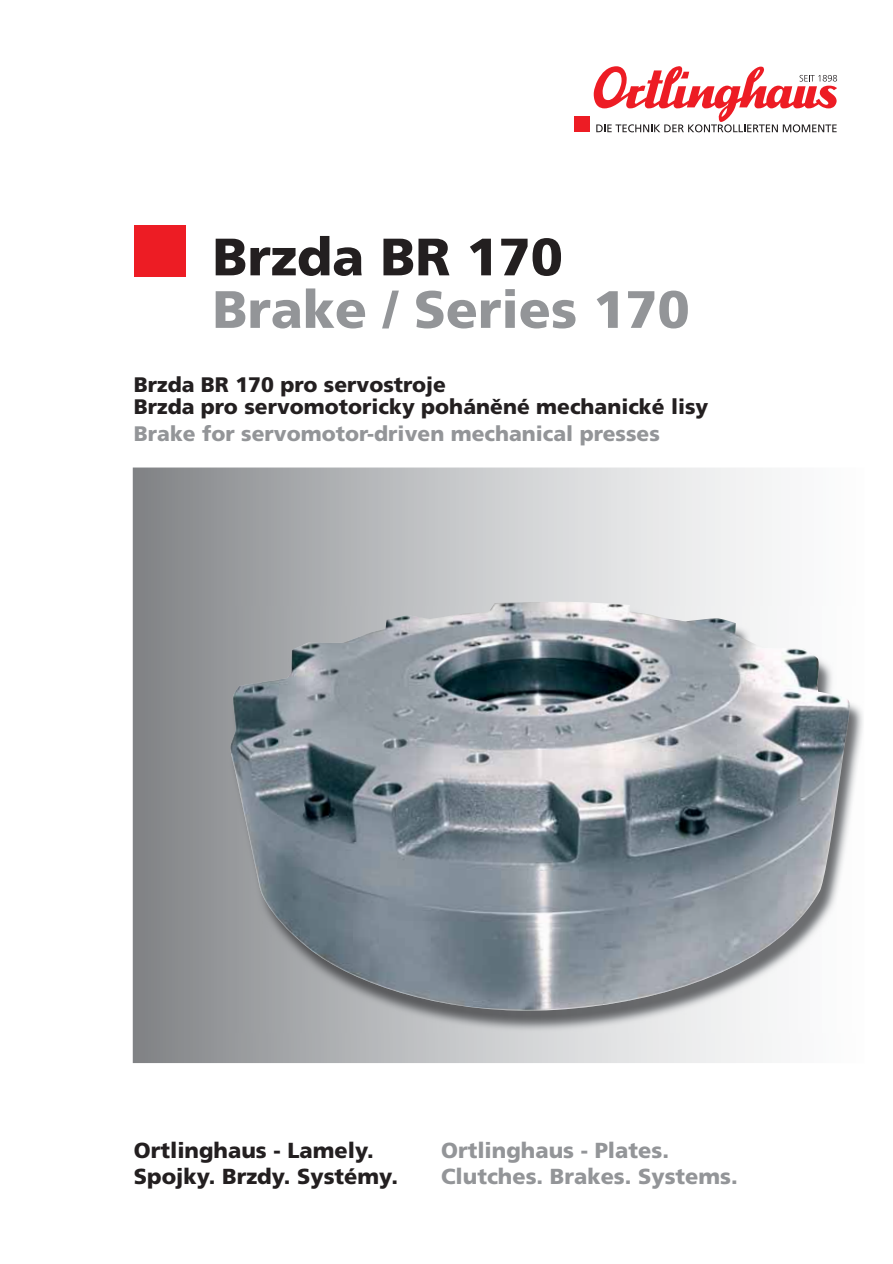
<style>
.page{position:relative;width:893px;height:1264px;background:#fff}
.page>*{position:absolute;margin:0;border:0;box-sizing:border-box;transform-origin:0 0}
.t1{font:900 52.5px "Frutiger CE";color:#939598}
.t2{font:900 52.5px "Frutiger CE";color:#231f20}
.t3{font:900 21.75px/26.1px "Frutiger CE";color:#939598}
.t4{font:900 21.75px/26.1px "Frutiger CE";color:#231f20}
.t5{font:900 21px/22.5px "Frutiger CE";color:#231f20}
.t6{font:900 21px "Frutiger CE";color:#939598}
</style>
<div class="page">
<svg style="left:133px;top:467px;width:639px;height:596px"></svg>
<img style="left:229px;top:606px;width:634px;height:426px">
<img style="left:230px;top:601px;width:622px;height:415px">
<div style="left:134px;top:225px;width:51px;height:51px;background:#ed1c24"></div>
<div style="left:574px;top:117px;width:16px;height:15px;background:#ed1c24"></div>
<svg style="left:594px;top:66px;width:243px;height:66px"></svg>
<h1 class="t2" style="left:212px;top:232px;width:352px">Brzda BR 170</h1>
<h1 class="t1" style="left:212px;top:284px;width:479px">Brake / Series 170</h1>
<p class="t5" style="left:134px;top:374px;width:576px">Brzda BR 170 pro servostroje<br>Brzda pro servomotoricky poháněné mechanické lisy</p>
<p class="t6" style="left:134px;top:424px;width:527px">Brake for servomotor-driven mechanical presses</p>
<p class="t4" style="left:134px;top:1138px;width:266px">Ortlinghaus - Lamely.<br>Spojky. Brzdy. Systémy.</p>
<p class="t3" style="left:441px;top:1138px;width:298px">Ortlinghaus - Plates.<br>Clutches. Brakes. Systems.</p>
</div>
